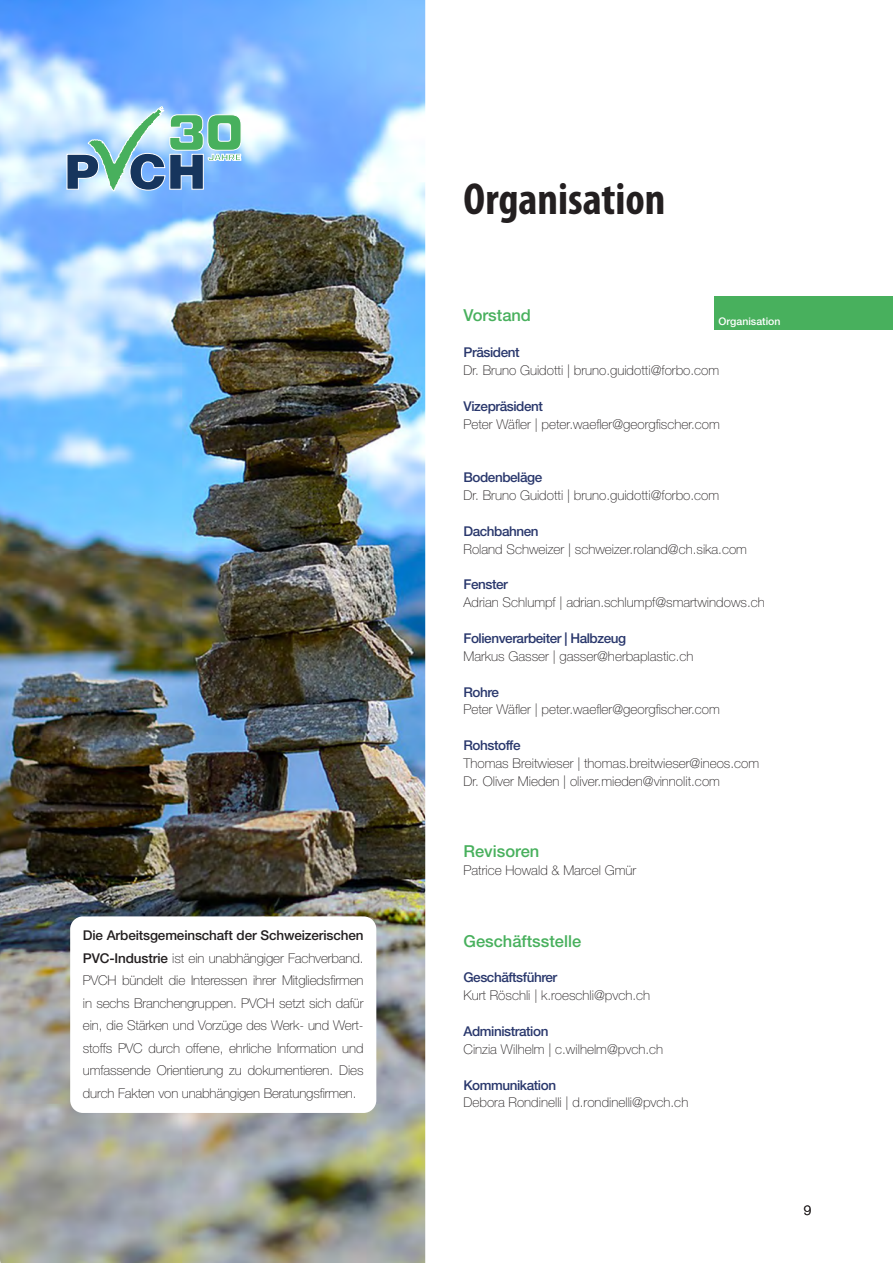
<style>
.page{position:relative;width:893px;height:1263px;background:#fff}
.page>*{position:absolute;margin:0;border:0;box-sizing:border-box;transform-origin:0 0}
.t1{font:700 condensed 45px "Myriad Pro";color:#231f20}
.t2{font:500 16.5px "Helvetica Neue LT Std";color:#48b05d}
.t3{font:100 13.5px/22.5px "Helvetica Neue LT Std";color:#231f20}
.t4{font:500 13.5px "Helvetica Neue LT Std";letter-spacing:-.03em;color:#29376c}
.t5{font:300 13.5px "Helvetica Neue LT Std";color:#231f20}
.t6{font:500 10.5px "Helvetica Neue LT Std";color:#fff}
.s1{font-weight:500}
</style>
<div class="page">
<img style="left:0;top:0;width:425px;height:1263px">
<div style="left:714px;top:296px;width:179px;height:33px;background:#48b05d"></div>
<div style="left:70px;top:916px;width:306px;height:197px;background:#fff;border-radius:13px"></div>
<svg style="left:66px;top:105px;width:176px;height:87px;background:#8dbbcb"></svg>
<p class="t3" style="left:83px;top:924px;width:282px;text-align:justify"><span class="s1">Die Arbeitsgemeinschaft der Schweizerischen PVC-Industrie</span> ist ein unabhängiger Fachverband.<br>PVCH bündelt die Interessen ihrer Mitgliedsfirmen in sechs Branchengruppen. PVCH setzt sich dafür ein, die Stärken und Vorzüge des Werk- und Wert&shy;stoffs PVC durch offene, ehrliche Information und umfassende Orientierung zu dokumentieren. Dies durch Fakten von unabhängigen Beratungsfirmen.</p>
<h1 class="t1" style="left:463px;top:171px;width:203px">Organisation</h1>
<p class="t2" style="left:463px;top:306px;width:69px">Vorstand</p>
<p class="t4" style="left:463px;top:344px;width:58px">Präsident</p>
<p class="t3" style="left:463px;top:359px;width:257px">Dr. Bruno Guidotti | bruno.guidotti@forbo.com</p>
<p class="t4" style="left:463px;top:398px;width:81px">Vizepräsident</p>
<p class="t3" style="left:463px;top:413px;width:258px">Peter Wäfler | peter.waefler@georgfischer.com</p>
<p class="t6" style="left:719px;top:315px;width:63px">Organisation</p>
<p class="t4" style="left:463px;top:469px;width:80px">Bodenbeläge</p>
<p class="t3" style="left:463px;top:484px;width:257px">Dr. Bruno Guidotti | bruno.guidotti@forbo.com</p>
<p class="t4" style="left:463px;top:523px;width:77px">Dachbahnen</p>
<p class="t3" style="left:463px;top:538px;width:285px">Roland Schweizer | schweizer.roland@ch.sika.com</p>
<p class="t4" style="left:463px;top:577px;width:46px">Fenster</p>
<p class="t3" style="left:463px;top:591px;width:303px">Adrian Schlumpf | adrian.schlumpf@smartwindows.ch</p>
<p class="t4" style="left:463px;top:630px;width:164px">Folienverarbeiter | Halbzeug</p>
<p class="t3" style="left:463px;top:645px;width:232px">Markus Gasser | gasser@herbaplastic.ch</p>
<p class="t4" style="left:463px;top:684px;width:37px">Rohre</p>
<p class="t3" style="left:463px;top:698px;width:258px">Peter Wäfler | peter.waefler@georgfischer.com</p>
<p class="t4" style="left:463px;top:737px;width:59px">Rohstoffe</p>
<p class="t3" style="left:463px;top:754px;width:297px;line-height:17.9px">Thomas Breitwieser | thomas.breitwieser@ineos.com<br>Dr. Oliver Mieden | oliver.mieden@vinnolit.com</p>
<p class="t2" style="left:463px;top:841px;width:77px">Revisoren</p>
<p class="t3" style="left:463px;top:859px;width:174px">Patrice Howald &amp; Marcel Gmür</p>
<p class="t2" style="left:463px;top:931px;width:119px">Geschäftsstelle</p>
<p class="t4" style="left:463px;top:969px;width:95px">Geschäftsführer</p>
<p class="t3" style="left:463px;top:984px;width:188px">Kurt Röschli | k.roeschli@pvch.ch</p>
<p class="t4" style="left:463px;top:1023px;width:86px">Administration</p>
<p class="t3" style="left:463px;top:1038px;width:201px">Cinzia Wilhelm | c.wilhelm@pvch.ch</p>
<p class="t4" style="left:463px;top:1077px;width:94px">Kommunikation</p>
<p class="t3" style="left:463px;top:1091px;width:226px">Debora Rondinelli | d.rondinelli@pvch.ch</p>
<p class="t5" style="left:804px;top:1202px;width:9px">9</p>
</div>
